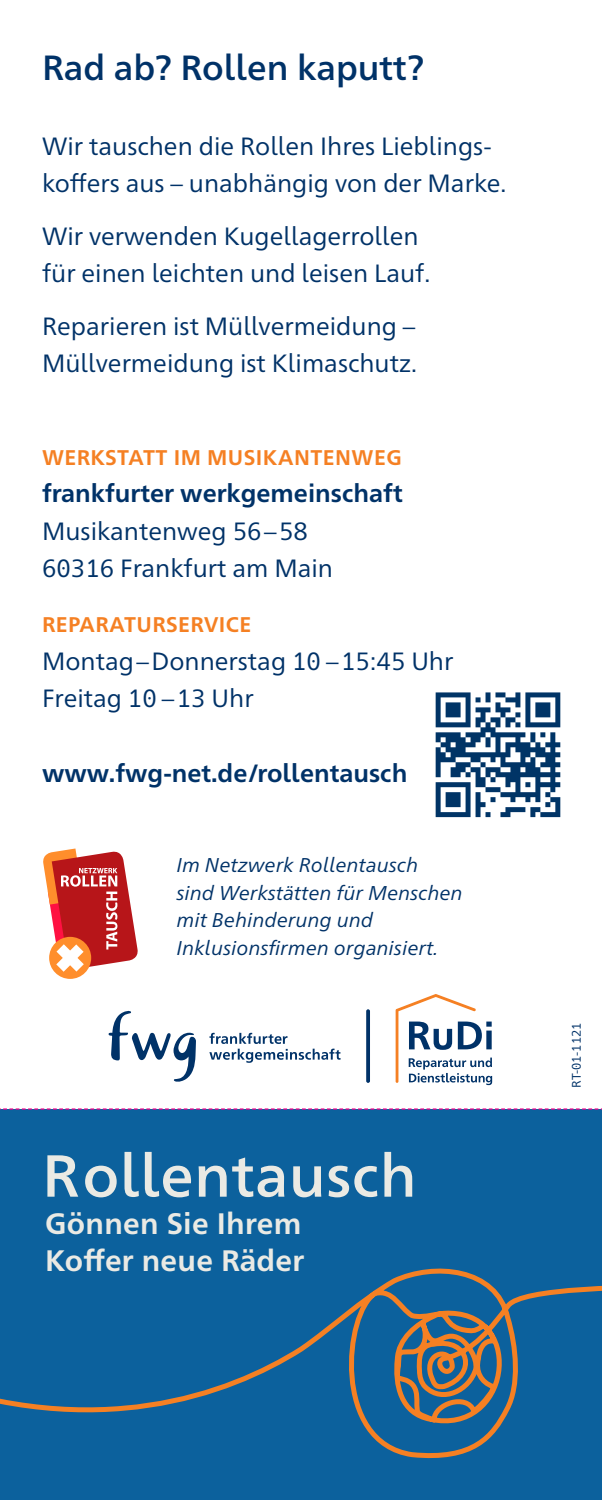
<style>
.page{position:relative;width:602px;height:1500px;background:#fff}
.page>*{position:absolute;margin:0;border:0;box-sizing:border-box;transform-origin:0 0}
.t1{font:500 59.25px "Frutiger Neue 1450 Pro";letter-spacing:.01em;color:#eaeae4}
.t2{font:500 35px "Frutiger Neue 1450 Pro";color:#003268}
.t3{font:700 29.5px/37px "Frutiger Neue 1450 Pro";letter-spacing:.01em;color:#eaeae4}
.t4{font:25px/37.5px "Frutiger Neue 1450 Pro";color:#003268}
.t5{font:700 25px "Frutiger Neue 1450 Pro";color:#003268}
.t6{font:700 21.25px "Frutiger Neue 1450 Pro";letter-spacing:.02em;color:#f58023}
.t7{font:italic 20px/27.5px "Frutiger Neue 1450 Pro";letter-spacing:.01em;color:#003268}
.t8{font:12.5px "Frutiger Neue 1450 Pro";color:#003268}
</style>
<div class="page">
<div style="left:0;top:1109px;width:602px;height:391px;background:#0c619d"></div>
<svg style="left:0;top:1268px;width:602px;height:191px"></svg>
<svg style="left:396px;top:994px;width:96px;height:91px"></svg>
<svg style="left:366px;top:1009px;width:4px;height:74px"></svg>
<svg style="left:209px;top:1033px;width:132px;height:30px"></svg>
<svg style="left:109px;top:1010px;width:87px;height:72px"></svg>
<div style="left:49px;top:937px;width:42px;height:42px;background:#ff8e2c;border-radius:50%"></div>
<svg style="left:43px;top:848px;width:95px;height:124px"></svg>
<svg style="left:436px;top:692px;width:124px;height:125px"></svg>
<svg style="left:0;top:1108px;width:602px;height:2px"></svg>
<h2 class="t2" style="left:42px;top:42px;width:383px">Rad ab? Rollen kaputt?</h2>
<p class="t4" style="left:42px;top:125px;width:466px">Wir tauschen die Rollen Ihres Lieblings&shy;koffers aus – unabhängig von der Marke.</p>
<p class="t4" style="left:42px;top:215px;width:390px">Wir verwenden Kugellagerrollen für einen leichten und leisen Lauf.</p>
<p class="t4" style="left:42px;top:305px;width:377px">Reparieren ist Müllvermeidung –<br>Müllvermeidung ist Klimaschutz.</p>
<p class="t6" style="left:42px;top:442px;width:361px">WERKSTATT IM MUSIKANTENWEG</p>
<p class="t5" style="left:42px;top:475px;width:362px">frankfurter werkgemeinschaft</p>
<p class="t4" style="left:42px;top:510px;width:293px">Musikantenweg 56–58<br>60316 Frankfurt am Main</p>
<p class="t6" style="left:42px;top:609px;width:211px">REPARATURSERVICE</p>
<p class="t4" style="left:42px;top:640px;width:413px">Montag–Donnerstag 10 –15:45 Uhr<br>Freitag 10 –13 Uhr</p>
<p class="t5" style="left:42px;top:755px;width:367px">www.fwg-net.de/rollentausch</p>
<p class="t7" style="left:177px;top:850px;width:288px">Im Netzwerk Rollentausch<br>sind Werkstätten für Menschen mit Behinderung und<br>Inklusionsfirmen organisiert.</p>
<h1 class="t1" style="left:42px;top:1132px;width:376px">Rollentausch</h1>
<p class="t3" style="left:45px;top:1203px;width:261px">Gönnen Sie Ihrem<br>Koffer neue Räder</p>
<p class="t8" style="left:567px;top:1088px;width:67px;rotate:-90deg">RT-01-1121</p>
</div>
